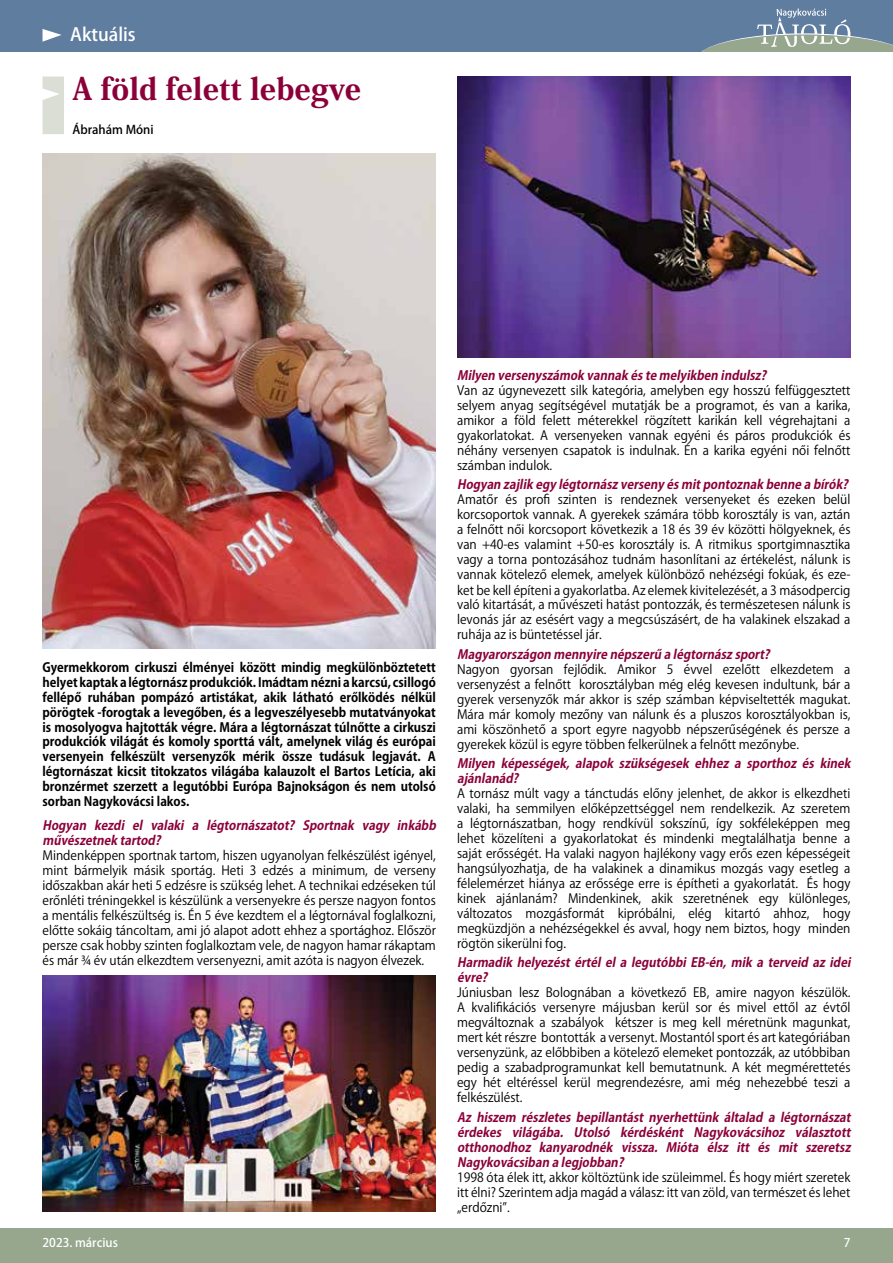
<style>
.page{position:relative;width:893px;height:1263px;background:#fff}
.page>*{position:absolute;margin:0;border:0;box-sizing:border-box;transform-origin:0 0}
.t1{font:800 30.3px "Koz Min Pr 6 N";color:#8b0039}
.t2{font:500 18px "Koz Go Pr 6 N";color:#fff}
.t3{font:12.75px/15px "Koz Go Pr 6 N";color:#000;text-align:justify;scale:.95 1}
.t4{font:700 12.75px/15px "Koz Go Pr 6 N";color:#000;text-align:justify;scale:.95 1}
.t5{font:italic 700 12.75px/15px "Koz Go Pr 6 N";color:#8b0039;scale:.95 1}
.t6{font:500 12px "Koz Go Pr 6 N";color:#fff}
.t7{font:500 12px "Koz Go Pr 6 N";color:#000}
</style>
<div class="page">
<div style="left:0;top:1229px;width:893px;height:34px;background:#96a78e"></div>
<div style="left:0;top:0;width:893px;height:51px;background:#5f7d9f"></div>
<svg style="left:43px;top:29px;width:19px;height:13px"></svg>
<svg style="left:702px;top:9px;width:191px;height:42px"></svg>
<svg style="left:43px;top:77px;width:21px;height:57px"></svg>
<img style="left:43px;top:976px;width:393px;height:236px">
<img style="left:43px;top:153px;width:393px;height:495px">
<img style="left:457px;top:77px;width:393px;height:280px">
<h2 class="t2" style="left:70px;top:25px;width:67px">Aktuális</h2>
<h1 class="t1" style="left:73px;top:72px;width:290px">A föld felett lebegve</h1>
<p class="t7" style="left:73px;top:123px;width:83px">Ábrahám Móni</p>
<p class="t4" style="left:43px;top:660px;width:416px">Gyermekkorom cirkuszi élményei között mindig megkülönböztetett helyet kaptak a légtornász produkciók. Imádtam nézni a karcsú, csillogó fellépő ruhában pompázó artistákat, akik látható erőlködés nélkül pörögtek -forogtak a levegőben, és a legveszélyesebb mutatványokat is mosolyogva hajtották végre. Mára a légtornászat túlnőtte a cirkuszi produkciók világát és komoly sporttá vált, amelynek világ és európai versenyein felkészült versenyzők mérik össze tudásuk legjavát. A légtornászat kicsit titokzatos világába kalauzolt el Bartos Letícia, aki bronzérmet szerzett a legutóbbi Európa Bajnokságon és nem utolsó sorban Nagykovácsi lakos.</p>
<p class="t5" style="left:43px;top:818px;width:420px">Hogyan kezdi el valaki a légtornászatot? Sportnak vagy inkább művészetnektartod?</p>
<p class="t3" style="left:43px;top:848px;width:416px">Mindenképpen sportnak tartom, hiszen ugyanolyan felkészülést igényel, mint bármelyik másik sportág. Heti 3 edzés a minimum, de verseny időszakban akár heti 5 edzésre is szükség lehet. A technikai edzéseken túl erőnléti tréningekkel is készülünk a versenyekre és persze nagyon fontos a mentális felkészültség is. Én 5 éve kezdtem el a légtornával foglalkozni, előtte sokáig táncoltam, ami jó alapot adott ehhez a sportághoz. Először persze csak hobby szinten foglalkoztam vele, de nagyon hamar rákaptam és már ¾ év után elkezdtem versenyezni, amit azóta is nagyon élvezek.</p>
<p class="t5" style="left:457px;top:368px;width:331px">Milyenversenyszámokvannakéstemelyikbenindulsz?</p>
<p class="t3" style="left:457px;top:383px;width:416px">Van az úgynevezett silk kategória, amelyben egy hosszú felfüggesztett selyem anyag segítségével mutatják be a programot, és van a karika, amikor a föld felett méterekkel rögzített karikán kell végrehajtani a gyakorlatokat. A versenyeken vannak egyéni és páros produkciók és néhány versenyen csapatok is indulnak. Én a karika egyéni női felnőtt számban indulok.</p>
<p class="t5" style="left:457px;top:478px;width:417px">Hogyanzajlikegylégtornászversenyésmitpontoznakbenneabírók?</p>
<p class="t3" style="left:457px;top:493px;width:416px">Amatőr és profi szinten is rendeznek versenyeket és ezeken belül korcsoportok vannak. A gyerekek számára több korosztály is van, aztán a felnőtt női korcsoport következik a 18 és 39 év közötti hölgyeknek, és van +40-es valamint +50-es korosztály is. A ritmikus sportgimnasztika vagy a torna pontozásához tudnám hasonlítani az értékelést, nálunk is vannak kötelező elemek, amelyek különböző nehézségi fokúak, és eze&shy;ket be kell építeni a gyakorlatba. Az elemek kivitelezését, a 3 másodpercig való kitartását, a művészeti hatást pontozzák, és természetesen nálunk is levonás jár az esésért vagy a megcsúszásért, de ha valakinek elszakad a ruhája az is büntetéssel jár.</p>
<p class="t5" style="left:457px;top:647px;width:335px">Magyarországonmennyirenépszerűalégtornászsport?</p>
<p class="t3" style="left:457px;top:662px;width:416px">Nagyon gyorsan fejlődik. Amikor 5 évvel ezelőtt elkezdetem a versenyzést a felnőtt korosztályban még elég kevesen indultunk, bár a gyerek versenyzők már akkor is szép számban képviseltették magukat.<br>Mára már komoly mezőny van nálunk és a pluszos korosztályokban is, ami köszönhető a sport egyre nagyobb népszerűségének és persze a gyerekek közül is egyre többen felkerülnek a felnőtt mezőnybe.</p>
<p class="t5" style="left:457px;top:756px;width:420px">Milyen képességek, alapok szükségesek ehhez a sporthoz és kinek ajánlanád?</p>
<p class="t3" style="left:457px;top:786px;width:416px">A tornász múlt vagy a tánctudás előny jelenhet, de akkor is elkezdheti valaki, ha semmilyen előképzettséggel nem rendelkezik. Az szeretem a légtornászatban, hogy rendkívül sokszínű, így sokféleképpen meg lehet közelíteni a gyakorlatokat és mindenki megtalálhatja benne a saját erősségét. Ha valaki nagyon hajlékony vagy erős ezen képességeit hangsúlyozhatja, de ha valakinek a dinamikus mozgás vagy esetleg a félelemérzet hiánya az erőssége erre is építheti a gyakorlatát. És hogy kinek ajánlanám? Mindenkinek, akik szeretnének egy különleges, változatos mozgásformát kipróbálni, elég kitartó ahhoz, hogy megküzdjön a nehézségekkel és avval, hogy nem biztos, hogy minden rögtön sikerülni fog.</p>
<p class="t5" style="left:457px;top:955px;width:420px">HarmadikhelyezéstértélelalegutóbbiEB-én,mikaterveidazidei évre?</p>
<p class="t3" style="left:457px;top:985px;width:416px">Júniusban lesz Bolognában a következő EB, amire nagyon készülök.<br>A kvalifikációs versenyre májusban kerül sor és mivel ettől az évtől megváltoznak a szabályok kétszer is meg kell méretnünk magunkat, mert két részre bontották a versenyt. Mostantól sport és art kategóriában versenyzünk, az előbbiben a kötelező elemeket pontozzák, az utóbbiban pedig a szabadprogramunkat kell bemutatnunk. A két megmérettetés egy hét eltéréssel kerül megrendezésre, ami még nehezebbé teszi a felkészülést.</p>
<p class="t5" style="left:457px;top:1110px;width:420px;text-align:justify">Az hiszem részletes bepillantást nyerhettünk általad a légtornászat érdekes világába. Utolsó kérdésként Nagykovácsihoz választott otthonodhoz kanyarodnék vissza. Mióta élsz itt és mit szeretsz Nagykovácsibanalegjobban?</p>
<p class="t3" style="left:457px;top:1170px;width:416px">1998 óta élek itt, akkor költöztünk ide szüleimmel. És hogy miért szeretek itt élni? Szerintem adja magád a válasz: itt van zöld, van természet és lehet „erdőzni”.</p>
<p class="t6" style="left:43px;top:1236px;width:77px">2023. március</p>
<p class="t6" style="left:844px;top:1236px;width:8px">7</p>
</div>
